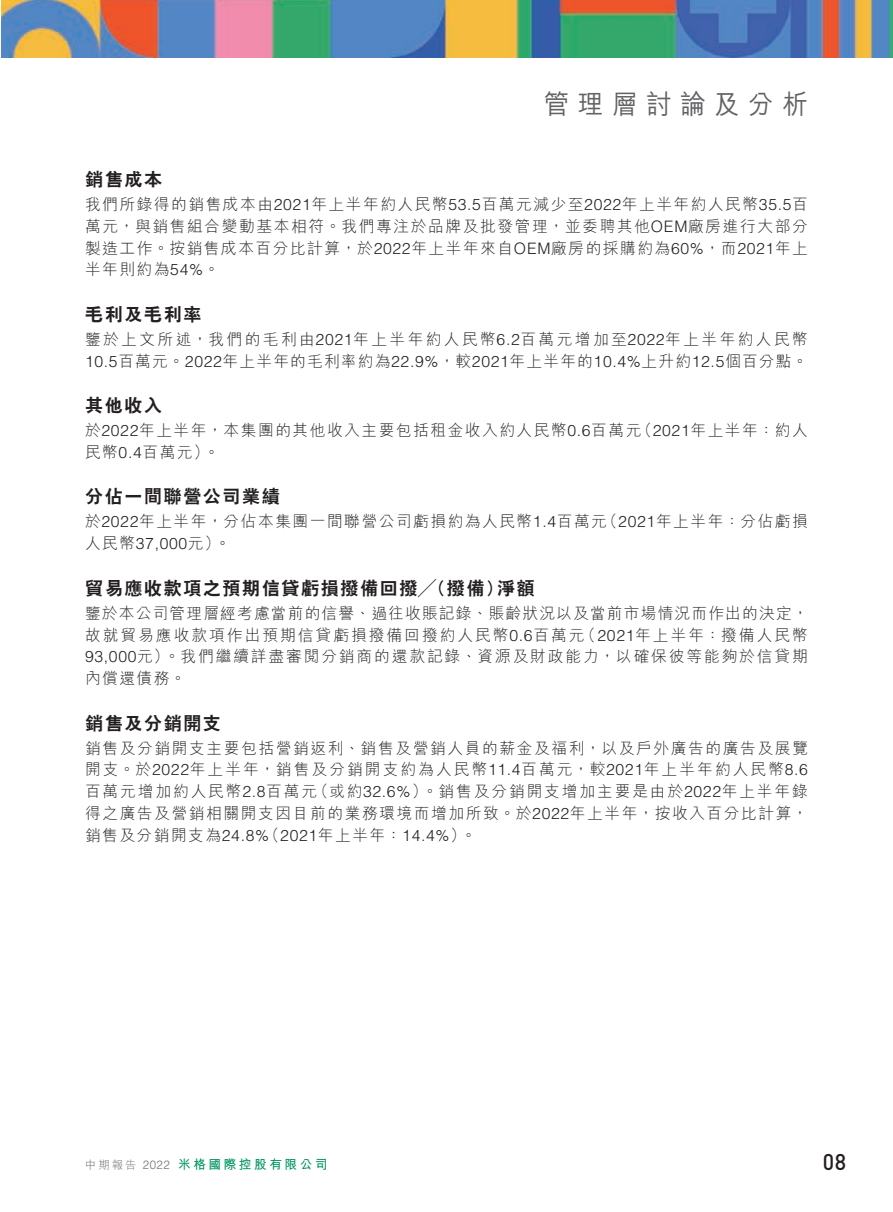
<style>
.page{position:relative;width:893px;height:1212px;background:#fff}
.page>*{position:absolute;margin:0;border:0;box-sizing:border-box;transform-origin:0 0}
.t1{font:500 27px "M Hei HK";letter-spacing:.33em;color:#636366;scale:.95 1}
.t2{font:500 22.5px "DIN Pro";color:#231f20;scale:.95 1}
.t3{font:800 18px "C Hei 2 HK";letter-spacing:.09em;color:#231f20}
.t4{font:300 15.75px/21.8px "M Hei HK";letter-spacing:.1em;color:#231f20}
.t5{font:300 15.75px/21.8px "M Hei HK";letter-spacing:.12em;color:#231f20}
.t6{font:300 15.75px/21.8px "M Hei HK";letter-spacing:.15em;color:#231f20}
.t7{font:300 15.75px/21.8px "M Hei HK";letter-spacing:.075em;color:#231f20;text-align:right}
.t8{font:300 15.75px "Helvetica LT Std";letter-spacing:.04em;color:#231f20}
.t9{font:700 12.75px "M Hei HK";letter-spacing:.19em;color:#019462}
.t10{font:300 12px "Helvetica LT Std";color:#6c6d70;scale:.95 1}
.t11{font:300 11.25px "M Hei HK";color:#6c6d70}
.s1{font-family:"Helvetica LT Std"}
.s2{font-family:"M Hei HK"}
</style>
<div class="page">
<img style="left:1px;top:0;width:892px;height:57px">
<h1 class="t1" style="left:544px;top:84px;width:279px">管理層討論及分析</h1>
<p class="t3" style="left:85px;top:167px;width:78px">銷售成本</p>
<p class="t4" style="left:85px;top:193px;width:724px;text-align:justify">我們所錄得的銷售成本由<span class="s1">2021</span>年上半年約人民幣<span class="s1">53.5</span>百萬元減少至<span class="s1">2022</span>年上半年約人民幣<span class="s1">35.5</span>百萬元，與銷售組合變動基本相符。我們專注於品牌及批發管理，並委聘其他<span class="s1">OEM</span>廠房進行大部分製造工作。按銷售成本百分比計算，於<span class="s1">2022</span>年上半年來自<span class="s1">OEM</span>廠房的採購約為<span class="s1">60%</span>，而<span class="s1">2021</span>年上半年則約為<span class="s1">54%</span>。</p>
<p class="t3" style="left:85px;top:302px;width:118px">毛利及毛利率</p>
<p class="t6" style="left:85px;top:328px;width:724px">鑒於上文所述，我們的毛利由<span class="s1">2021</span>年上半年約人民幣<span class="s1">6.2</span>百萬元增加至<span class="s1">2022</span>年上半年約人民幣<br><span class="s1">10.5</span>百萬元。<span class="s1">2022</span>年上半年的毛利率約為<span class="s1">22.9%</span>，較<span class="s1">2021</span>年上半年的<span class="s1">10.4%</span>上升約<span class="s1">12.5</span>個百分點。</p>
<p class="t3" style="left:85px;top:393px;width:78px">其他收入</p>
<p class="t4" style="left:636px;top:419px;width:173px">（<span class="s1">2021</span>年上半年：約人</p>
<p class="t4" style="left:204px;top:419px;width:439px;text-indent:-119px">於<span class="s1">2022</span>年上半年，本集團的其他收入主要包括租金收入約人民幣<span class="s1">0.6</span>百萬元。</p>
<p class="t4" style="left:85px;top:441px;width:126px">民幣<span class="s1">0.4</span>百萬元(</p>
<p class="t3" style="left:85px;top:485px;width:196px">分佔一間聯營公司業績</p>
<p class="t4" style="left:602px;top:510px;width:208px">（<span class="s1">2021</span>年上半年：分佔虧損</p>
<p class="t4" style="left:215px;top:510px;width:394px;text-indent:-130px">於<span class="s1">2022</span>年上半年，分佔本集團一間聯營公司虧損約為人民幣<span class="s1">1.4</span>百萬元。</p>
<p class="t8" style="left:85px;top:534px;width:137px"><span class="s2">人民幣</span>37,000<span class="s2">元(</span></p>
<p class="t3" style="left:85px;top:576px;width:420px">貿易應收款項之預期信貸虧損撥備回撥╱（撥備）</p>
<p class="t7" style="left:85px;top:601px;width:725px">鑒於本公司管理層經考慮當前的信譽、過往收賬記錄、賬齡狀況以及當前市場情況而作出的決定，（<span class="s1">2021</span>年上半年：撥備人民幣</p>
<p class="t3" style="left:497px;top:576px;width:39px">淨額</p>
<p class="t5" style="left:85px;top:623px;width:724px">故就貿易應收款項作出預期信貸虧損撥備回撥約人民幣<span class="s1">0.6</span>百萬元<br><span class="s1">93,000</span>元）。我們繼續詳盡審閱分銷商的還款記錄、資源及財政能力，以確保彼等能夠於信貸期內償還債務。</p>
<p class="t3" style="left:85px;top:711px;width:137px">銷售及分銷開支</p>
<p class="t5" style="left:85px;top:736px;width:724px;text-align:right">銷售及分銷開支主要包括營銷返利、銷售及營銷人員的薪金及福利，以及戶外廣告的廣告及展覽開支。於<span class="s1">2022</span>年上半年，銷售及分銷開支約為人民幣<span class="s1">11.4</span>百萬元，較<span class="s1">2021</span>年上半年約人民幣<span class="s1">8.6</span>（或約<span class="s1">32.6%</span>）。銷售及分銷開支增加主要是由於<span class="s1">2022</span>年上半年錄</p>
<p class="t5" style="left:85px;top:780px;width:234px">百萬元增加約人民幣<span class="s1">2.8</span>百萬元</p>
<p class="t4" style="left:85px;top:801px;width:724px">得之廣告及營銷相關開支因目前的業務環境而增加所致。於<span class="s1">2022</span>年上半年，按收入百分比計算，</p>
<p class="t4" style="left:461px;top:823px;width:17px">。</p>
<p class="t8" style="left:264px;top:825px;width:204px"><span class="s2">（</span>2021<span class="s2">年上半年：</span>14.4%<span class="s2">(</span></p>
<p class="t4" style="left:85px;top:823px;width:186px">銷售及分銷開支為<span class="s1">24.8%</span></p>
<p class="t11" style="left:85px;top:1157px;width:53px">中期報告</p>
<p class="t10" style="left:143px;top:1157px;width:30px">2022</p>
<p class="t9" style="left:178px;top:1155px;width:151px">米格國際控股有限公司</p>
<h2 class="t2" style="left:823px;top:1146px;width:26px">08</h2>
</div>
